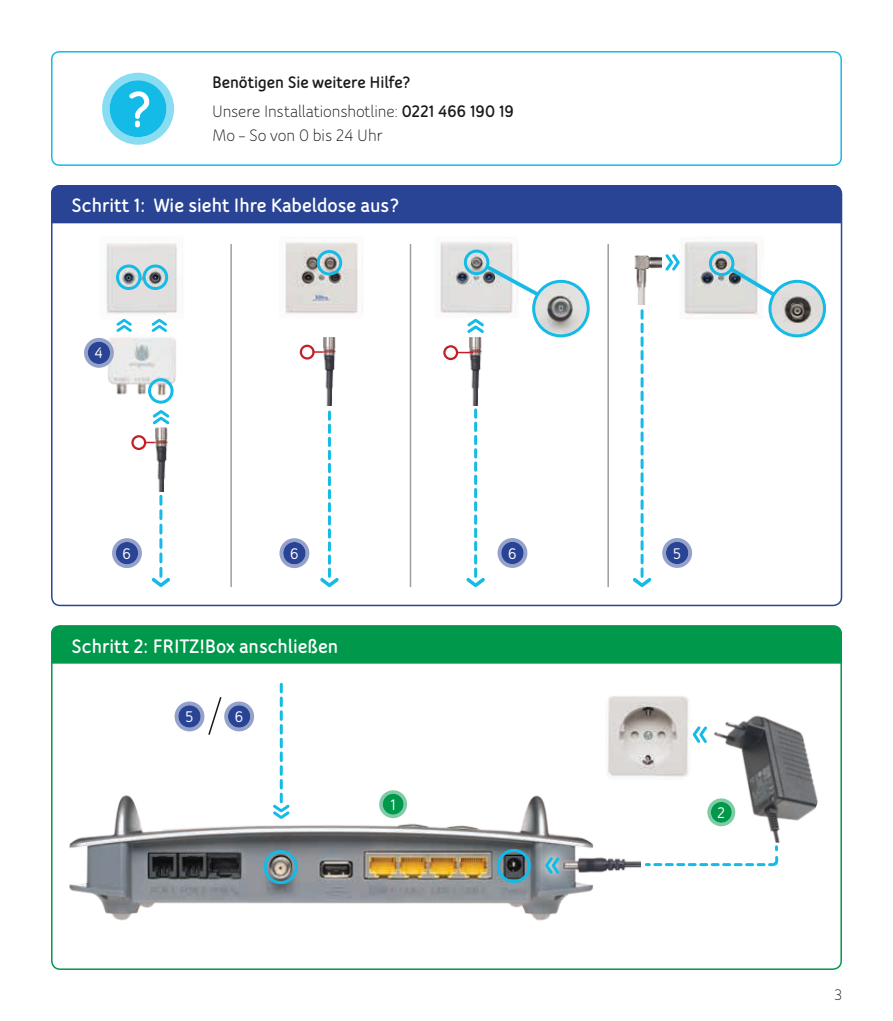
<style>
.page{position:relative;width:893px;height:1021px;background:#fff}
.page>*{position:absolute;margin:0;border:0;box-sizing:border-box;transform-origin:0 0}
.t1{font:800 55.35px "Bloom Speak OT";color:#fff}
.t2{font:800 21px "Bloom Speak OT";color:#fff}
.t3{font:800 18px/28.2px "Bloom Speak OT";letter-spacing:-.005em;color:#1a1918}
.t4{font:18px "Bloom Speak OT";color:#1a1918}
.t5{font:700 16.65px "Bloom Speak OT";color:#fff}
.t6{font:16.5px "Bloom Speak OT";color:#1a1918}
.s1{font-weight:400}
</style>
<div class="page">
<hr style="left:230px;top:244px;width:2px;height:343px;background:#9d9e9e">
<hr style="left:410px;top:244px;width:1px;height:343px;background:#9d9e9e">
<hr style="left:607px;top:244px;width:2px;height:343px;background:#9d9e9e">
<div style="left:283px;top:542px;width:23px;height:22px;background:#294495;border-radius:50%"></div>
<div style="left:279px;top:538px;width:30px;height:30px;border:4px solid #294495;border-radius:50%"></div>
<div style="left:501px;top:541px;width:23px;height:23px;background:#294495;border-radius:50%"></div>
<div style="left:497px;top:538px;width:30px;height:30px;border:4px solid #294495;border-radius:50%"></div>
<div style="left:666px;top:541px;width:22px;height:23px;background:#294495;border-radius:50%"></div>
<div style="left:662px;top:538px;width:30px;height:30px;border:4px solid #294495;border-radius:50%"></div>
<div style="left:116px;top:542px;width:22px;height:22px;background:#294495;border-radius:50%"></div>
<div style="left:112px;top:538px;width:30px;height:30px;border:4px solid #294495;border-radius:50%"></div>
<img style="left:684px;top:241px;width:74px;height:78px">
<svg style="left:726px;top:264px;width:53px;height:36px"></svg>
<img style="left:106px;top:243px;width:77px;height:76px">
<img style="left:103px;top:329px;width:73px;height:69px">
<div style="left:148px;top:378px;width:26px;height:25px;border:3px solid #13bbe6;border-radius:50%"></div>
<svg style="left:153px;top:410px;width:16px;height:14px"></svg>
<svg style="left:152px;top:496px;width:18px;height:91px"></svg>
<svg style="left:320px;top:412px;width:19px;height:175px"></svg>
<svg style="left:466px;top:410px;width:19px;height:177px"></svg>
<svg style="left:633px;top:311px;width:18px;height:276px"></svg>
<img style="left:459px;top:337px;width:23px;height:68px">
<svg style="left:467px;top:319px;width:17px;height:14px"></svg>
<div style="left:443px;top:345px;width:15px;height:15px;border:2px solid #c12027;border-radius:50%"></div>
<svg style="left:456px;top:352px;width:17px;height:1px"></svg>
<div style="left:300px;top:345px;width:15px;height:14px;border:2px solid #c12027;border-radius:50%"></div>
<img style="left:634px;top:255px;width:27px;height:50px">
<svg style="left:665px;top:254px;width:15px;height:16px"></svg>
<img style="left:313px;top:337px;width:23px;height:68px">
<div style="left:131px;top:435px;width:15px;height:15px;border:2px solid #c12027;border-radius:50%"></div>
<img style="left:145px;top:428px;width:24px;height:63px">
<img style="left:708px;top:715px;width:110px;height:127px">
<svg style="left:693px;top:726px;width:14px;height:17px"></svg>
<div style="left:711px;top:801px;width:21px;height:21px;background:#00984b;border-radius:50%"></div>
<div style="left:707px;top:798px;width:28px;height:28px;border:4px solid #00984b;border-radius:50%"></div>
<div style="left:228px;top:705px;width:22px;height:22px;background:#294495;border-radius:50%"></div>
<div style="left:224px;top:701px;width:30px;height:30px;border:4px solid #294495;border-radius:50%"></div>
<div style="left:178px;top:705px;width:23px;height:22px;background:#294495;border-radius:50%"></div>
<div style="left:175px;top:701px;width:29px;height:30px;border:4px solid #294495;border-radius:50%"></div>
<img style="left:608px;top:696px;width:81px;height:82px">
<svg style="left:644px;top:845px;width:135px;height:22px"></svg>
<img style="left:69px;top:762px;width:546px;height:159px">
<div style="left:264px;top:850px;width:34px;height:34px;border:3px solid #13bbe6;border-radius:50%"></div>
<div style="left:497px;top:849px;width:34px;height:34px;border:3px solid #13bbe6;border-radius:50%"></div>
<img style="left:558px;top:832px;width:82px;height:65px">
<svg style="left:530px;top:841px;width:45px;height:48px;background:#86949c"></svg>
<div style="left:383px;top:793px;width:21px;height:21px;background:#00984b;border-radius:50%"></div>
<div style="left:379px;top:790px;width:28px;height:28px;border:4px solid #00984b;border-radius:50%"></div>
<svg style="left:86px;top:340px;width:26px;height:26px"></svg>
<div style="left:88px;top:341px;width:22px;height:23px;background:#294495;border-radius:50%"></div>
<div style="left:84px;top:338px;width:30px;height:30px;border:4px solid #294495;border-radius:50%"></div>
<div style="left:51px;top:185px;width:792px;height:39px;background:#294495"></div>
<img style="left:770px;top:281px;width:54px;height:55px;border-radius:27px">
<div style="left:768px;top:280px;width:58px;height:57px;border:3px solid #13bbe6;border-radius:50%"></div>
<img style="left:440px;top:242px;width:78px;height:72px">
<img style="left:285px;top:242px;width:78px;height:72px">
<svg style="left:117px;top:319px;width:15px;height:13px"></svg>
<svg style="left:152px;top:319px;width:15px;height:13px"></svg>
<img style="left:534px;top:281px;width:54px;height:55px;border-radius:27px">
<div style="left:532px;top:280px;width:58px;height:57px;border:3px solid #13bbe6;border-radius:50%"></div>
<div style="left:464px;top:249px;width:25px;height:26px;border:3px solid #13bbe6;border-radius:50%"></div>
<div style="left:116px;top:264px;width:25px;height:26px;border:3px solid #13bbe6;border-radius:50%"></div>
<div style="left:143px;top:264px;width:25px;height:26px;border:3px solid #13bbe6;border-radius:50%"></div>
<div style="left:709px;top:250px;width:25px;height:26px;border:3px solid #13bbe6;border-radius:50%"></div>
<svg style="left:482px;top:262px;width:61px;height:37px"></svg>
<div style="left:317px;top:250px;width:25px;height:25px;border:3px solid #13bbe6;border-radius:50%"></div>
<div style="left:51px;top:51px;width:791px;height:115px;border:2px solid #13bbe6;border-radius:8px"></div>
<div style="left:110px;top:80px;width:56px;height:57px;background:#13bbe6;border-radius:50%"></div>
<div style="left:102px;top:73px;width:72px;height:72px;border:8px solid #13bbe6;border-radius:50%"></div>
<div style="left:51px;top:625px;width:791px;height:39px;background:#00984b"></div>
<svg style="left:273px;top:684px;width:16px;height:135px"></svg>
<svg style="left:208px;top:697px;width:14px;height:38px"></svg>
<h1 class="t1" style="left:125px;top:76px;width:30px">?</h1>
<p class="t3" style="left:212px;top:68px;width:303px">Benötigen Sie weitere Hilfe?<br><span class="s1">Unsere Installationshotline:</span> 0221 466 190 19</p>
<p class="t4" style="left:212px;top:125px;width:172px">Mo–So von 0 bis 24 Uhr</p>
<p class="t2" style="left:72px;top:193px;width:330px">Schritt 1: Wie sieht Ihre Kabeldose aus?</p>
<p class="t5" style="left:92px;top:343px;width:14px">1 24</p>
<p class="t5" style="left:123px;top:543px;width:10px">6</p>
<p class="t5" style="left:290px;top:543px;width:10px">6</p>
<p class="t5" style="left:508px;top:543px;width:10px">6</p>
<p class="t5" style="left:673px;top:543px;width:9px">5</p>
<p class="t2" style="left:72px;top:633px;width:268px">Schritt 2: FRITZ!Box anschließen</p>
<p class="t5" style="left:185px;top:707px;width:9px">5</p>
<p class="t5" style="left:235px;top:707px;width:10px">6</p>
<p class="t5" style="left:390px;top:794px;width:7px">1</p>
<p class="t5" style="left:717px;top:802px;width:9px">2</p>
<p class="t6" style="left:834px;top:985px;width:9px">3</p>
</div>
